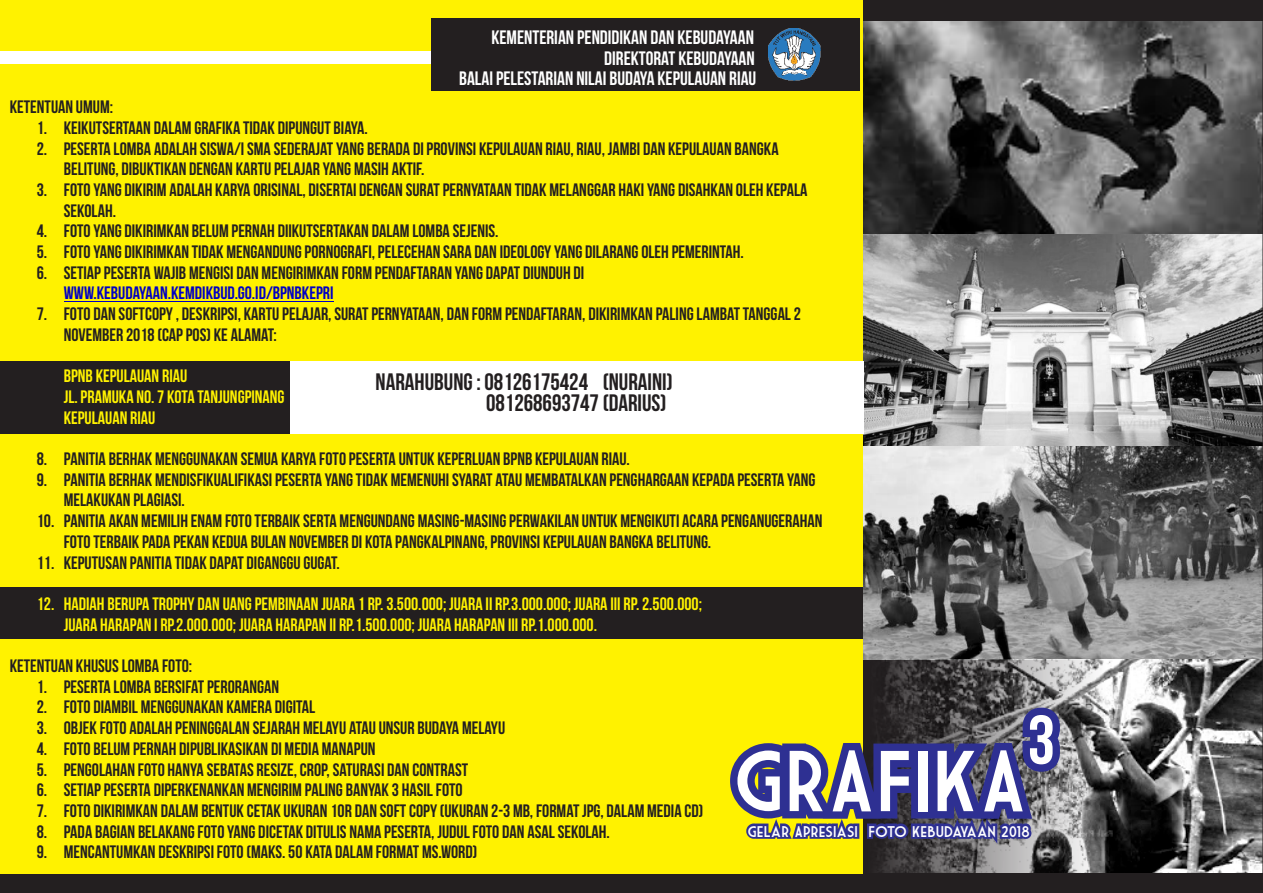
<style>
.page{position:relative;width:1263px;height:893px;background:#fff}
.page>*{position:absolute;margin:0;border:0;box-sizing:border-box;transform-origin:0 0}
.t1{font:83.7px "Market Deco";color:#fff}
.t2{font:69px "Bebas Neue";color:#fff}
.t3{font:23.7px/21.6px "Bebas Neue";color:#231f20;text-align:right}
.t4{font:19.35px/20.4px "Bebas Neue";color:#fff;text-align:right}
.t5{font:18px/20.7px "Bebas Neue";color:#231f20}
.t6{font:18px/20.7px "Bebas Neue";color:#fff200}
.t7{font:18px "Bebas Neue";color:#0000c4}
.t8{font:15px "Market Deco";color:#fff}
</style>
<div class="page">
<div style="left:860px;top:0;width:403px;height:893px;background:#231f20"></div>
<img style="left:862px;top:21px;width:399px;height:851px">
<div style="left:0;top:0;width:862px;height:887px;background:#fff200"></div>
<div style="left:288px;top:361px;width:575px;height:73px;background:#fff"></div>
<div style="left:0;top:361px;width:289px;height:73px;background:#231f20"></div>
<div style="left:0;top:587px;width:862px;height:52px;background:#231f20"></div>
<svg style="left:730px;top:708px;width:330px;height:136px"></svg>
<hr style="left:64px;top:301px;width:269px;height:1px;background:#0000c4">
<div style="left:0;top:875px;width:1263px;height:18px;background:#231f20"></div>
<div style="left:0;top:51px;width:860px;height:13px;background:#fff"></div>
<div style="left:431px;top:19px;width:429px;height:72px;background:#231f20"></div>
<img style="left:769px;top:28px;width:51px;height:53px">
<p class="t4" style="left:459px;top:29px;width:299px">KEMENTERIAN PENDIDIKAN DAN KEBUDAYAAN<br>DIREKTORAT KEBUDAYAAN<br>BALAI PELESTARIAN NILAI BUDAYA KEPULAUAN RIAU</p>
<p class="t5" style="left:10px;top:98px;width:105px">KETENTUAN UMUM:</p>
<p class="t5" style="left:37px;top:119px;width:332px">1. KEIKUTSERTAAN DALAM GRAFIKA TIDAK DIPUNGUT BIAYA.</p>
<p class="t5" style="left:64px;top:140px;width:716px;text-indent:-27px">2. PESERTA LOMBA ADALAH SISWA/I SMA SEDERAJAT YANG BERADA DI PROVINSI KEPULAUAN RIAU, RIAU, JAMBI DAN KEPULAUAN BANGKA<br>BELITUNG, DIBUKTIKAN DENGAN KARTU PELAJAR YANG MASIH AKTIF.</p>
<p class="t5" style="left:64px;top:181px;width:745px;text-indent:-27px">3. FOTO YANG DIKIRIM ADALAH KARYA ORISINAL, DISERTAI DENGAN SURAT PERNYATAAN TIDAK MELANGGAR HAKI YANG DISAHKAN OLEH KEPALA<br>SEKOLAH.</p>
<p class="t5" style="left:37px;top:222px;width:463px">4. FOTO YANG DIKIRIMKAN BELUM PERNAH DIIKUTSERTAKAN DALAM LOMBA SEJENIS.</p>
<p class="t5" style="left:37px;top:243px;width:709px">5. FOTO YANG DIKIRIMKAN TIDAK MENGANDUNG PORNOGRAFI, PELECEHAN SARA DAN IDEOLOGY YANG DILARANG OLEH PEMERINTAH.</p>
<p class="t5" style="left:37px;top:264px;width:549px">6. SETIAP PESERTA WAJIB MENGISI DAN MENGIRIMKAN FORM PENDAFTARAN YANG DAPAT DIUNDUH DI</p>
<p class="t7" style="left:64px;top:286px;width:271px">WWW.KEBUDAYAAN.KEMDIKBUD.GO.ID/BPNBKEPRI</p>
<p class="t5" style="left:64px;top:305px;width:739px;text-indent:-27px">7. FOTO DAN SOFTCOPY , DESKRIPSI, KARTU PELAJAR, SURAT PERNYATAAN, DAN FORM PENDAFTARAN, DIKIRIMKAN PALING LAMBAT TANGGAL 2<br>NOVEMBER 2018 (CAP POS) KE ALAMAT:</p>
<p class="t6" style="left:64px;top:367px;width:222px">BPNB KEPULAUAN RIAU<br>JL. PRAMUKA NO. 7 KOTA TANJUNGPINANG<br>KEPULAUAN RIAU</p>
<p class="t5" style="left:37px;top:450px;width:595px">8. PANITIA BERHAK MENGGUNAKAN SEMUA KARYA FOTO PESERTA UNTUK KEPERLUAN BPNB KEPULAUAN RIAU.</p>
<p class="t5" style="left:64px;top:471px;width:753px;text-indent:-27px">9. PANITIA BERHAK MENDISFIKUALIFIKASI PESERTA YANG TIDAK MEMENUHI SYARAT ATAU MEMBATALKAN PENGHARGAAN KEPADA PESERTA YANG<br>MELAKUKAN PLAGIASI.</p>
<p class="t5" style="left:64px;top:512px;width:760px;text-indent:-27px">10. PANITIA AKAN MEMILIH ENAM FOTO TERBAIK SERTA MENGUNDANG MASING-MASING PERWAKILAN UNTUK MENGIKUTI ACARA PENGANUGERAHAN<br>FOTO TERBAIK PADA PEKAN KEDUA BULAN NOVEMBER DI KOTA PANGKALPINANG, PROVINSI KEPULAUAN BANGKA BELITUNG.</p>
<p class="t5" style="left:37px;top:554px;width:305px">11. KEPUTUSAN PANITIA TIDAK DAPAT DIGANGGU GUGAT.</p>
<p class="t6" style="left:64px;top:595px;width:640px;text-indent:-27px">12. HADIAH BERUPA TROPHY DAN UANG PEMBINAAN JUARA 1 RP. 3.500.000; JUARA II RP.3.000.000; JUARA III RP. 2.500.000;<br>JUARA HARAPAN I RP.2.000.000; JUARA HARAPAN II RP.1.500.000; JUARA HARAPAN III RP.1.000.000.</p>
<p class="t5" style="left:10px;top:657px;width:184px">KETENTUAN KHUSUS LOMBA FOTO:</p>
<p class="t5" style="left:37px;top:678px;width:244px">1. PESERTA LOMBA BERSIFAT PERORANGAN</p>
<p class="t5" style="left:37px;top:699px;width:280px">2. FOTO DIAMBIL MENGGUNAKAN KAMERA DIGITAL</p>
<p class="t5" style="left:37px;top:719px;width:470px">3. OBJEK FOTO ADALAH PENINGGALAN SEJARAH MELAYU ATAU UNSUR BUDAYA MELAYU</p>
<p class="t5" style="left:37px;top:740px;width:340px">4. FOTO BELUM PERNAH DIPUBLIKASIKAN DI MEDIA MANAPUN</p>
<p class="t5" style="left:37px;top:761px;width:433px">5. PENGOLAHAN FOTO HANYA SEBATAS RESIZE, CROP, SATURASI DAN CONTRAST</p>
<p class="t5" style="left:37px;top:781px;width:427px">6. SETIAP PESERTA DIPERKENANKAN MENGIRIM PALING BANYAK 3 HASIL FOTO</p>
<p class="t5" style="left:37px;top:802px;width:668px">7. FOTO DIKIRIMKAN DALAM BENTUK CETAK UKURAN 10R DAN SOFT COPY (UKURAN 2-3 MB, FORMAT JPG, DALAM MEDIA CD)</p>
<p class="t5" style="left:37px;top:823px;width:575px">8. PADA BAGIAN BELAKANG FOTO YANG DICETAK DITULIS NAMA PESERTA, JUDUL FOTO DAN ASAL SEKOLAH.</p>
<p class="t5" style="left:37px;top:843px;width:442px">9. MENCANTUMKAN DESKRIPSI FOTO (MAKS. 50 KATA DALAM FORMAT MS.WORD)</p>
<h3 class="t3" style="left:376px;top:373px;width:299px">NARAHUBUNG : 08126175424 (NURAINI)<br>081268693747 (DARIUS)</h3>
<h2 class="t2" style="left:1027px;top:712px;width:29px">3</h2>
<h1 class="t1" style="left:732px;top:733px;width:296px">GRAFIKA</h1>
<p class="t8" style="left:747px;top:823px;width:284px">GELAR APRESIASI FOTO KEBUDAYAAN 2018</p>
</div>
